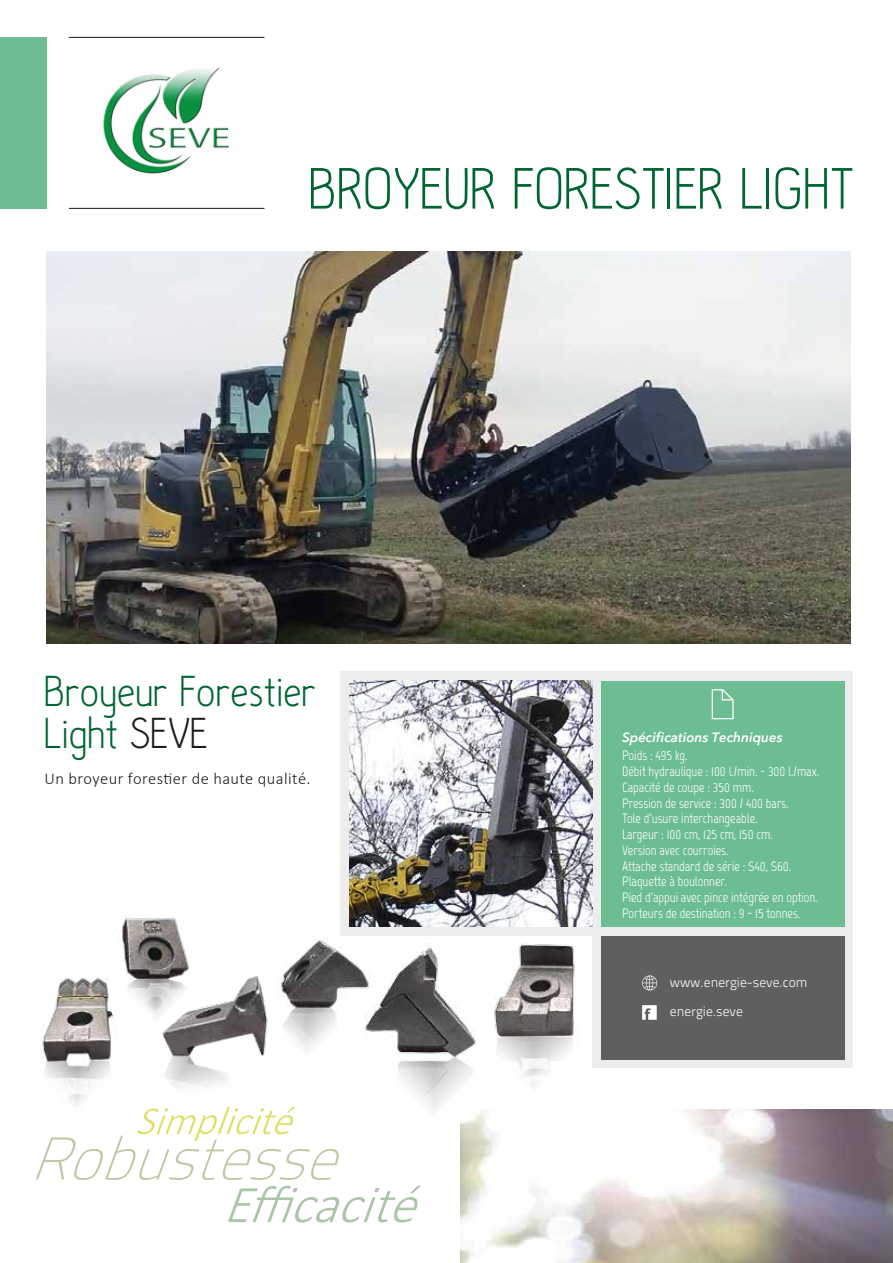
<style>
.page{position:relative;width:893px;height:1263px;background:#fff}
.page>*{position:absolute;margin:0;border:0;box-sizing:border-box;transform-origin:0 0}
.t1{font:300 64.5px "Hallosans";color:#006533}
.t2{font:300 48px/42px "Hallosans";color:#006533}
.t3{font:300 16.5px "Calibri";letter-spacing:.025em;color:#1d1d1b}
.t4{font:13.5px/15.8px "Marvel";color:#fff}
.t5{font:300 13.5px "Titillium Text 22 L";color:#fff}
.t6{font:italic 600 13.5px "Avenir Next";color:#fff}
.s1{color:#1d1d1b}
</style>
<div class="page">
<div style="left:340px;top:671px;width:512px;height:265px;background:#ededed"></div>
<div style="left:592px;top:926px;width:260px;height:142px;background:#ededed"></div>
<div style="left:601px;top:681px;width:243px;height:245px;background:#6dbd93"></div>
<img style="left:41px;top:978px;width:49px;height:127px">
<img style="left:81px;top:915px;width:106px;height:169px">
<img style="left:141px;top:959px;width:110px;height:148px">
<img style="left:251px;top:926px;width:147px;height:181px">
<img style="left:347px;top:943px;width:114px;height:227px">
<img style="left:461px;top:936px;width:147px;height:150px">
<svg style="left:228px;top:1186px;width:192px;height:36px"></svg>
<svg style="left:36px;top:1107px;width:303px;height:73px"></svg>
<div style="left:0;top:37px;width:46px;height:171px;background:#6dbd93"></div>
<hr style="left:69px;top:37px;width:195px;height:1px;background:#1d1d1b">
<hr style="left:69px;top:208px;width:195px;height:1px;background:#1d1d1b">
<img style="left:349px;top:681px;width:243px;height:245px">
<svg style="left:712px;top:689px;width:22px;height:30px"></svg>
<img style="left:461px;top:1109px;width:432px;height:154px">
<img style="left:103px;top:67px;width:126px;height:107px">
<div style="left:602px;top:936px;width:243px;height:123px;background:#5f5f5e"></div>
<svg style="left:642px;top:975px;width:15px;height:15px"></svg>
<svg style="left:642px;top:1005px;width:15px;height:15px"></svg>
<img style="left:46px;top:252px;width:804px;height:391px">
<h1 class="t1" style="left:309px;top:155px;width:546px">BROYEUR FORESTIER LIGHT</h1>
<h2 class="t2" style="left:44px;top:671px;width:273px">Broyeur Forestier<br>Light <span class="s1">SEVE</span></h2>
<p class="t3" style="left:44px;top:768px;width:268px">Un broyeur forestier de haute qualité.</p>
<p class="t6" style="left:622px;top:726px;width:162px">Spécifications Techniques</p>
<p class="t4" style="left:622px;top:748px;width:199px">Poids : 495 kg.<br>Débit hydraulique : 100 l./min. - 300 l./max.<br>Capacité de coupe : 350 mm.<br>Pression de service : 300 / 400 bars.<br>Tole d'usure interchangeable.<br>Largeur : 100 cm, 125 cm, 150 cm.<br>Version avec courroies.<br>Attache standard de série : S40, S60.<br>Plaquette à boulonner.<br>Pied d'appui avec pince intégrée en option.<br>Porteurs de destination : 9 - 15 tonnes.</p>
<p class="t5" style="left:670px;top:972px;width:139px">www.energie-seve.com</p>
<p class="t5" style="left:670px;top:1002px;width:75px">energie.seve</p>
</div>
